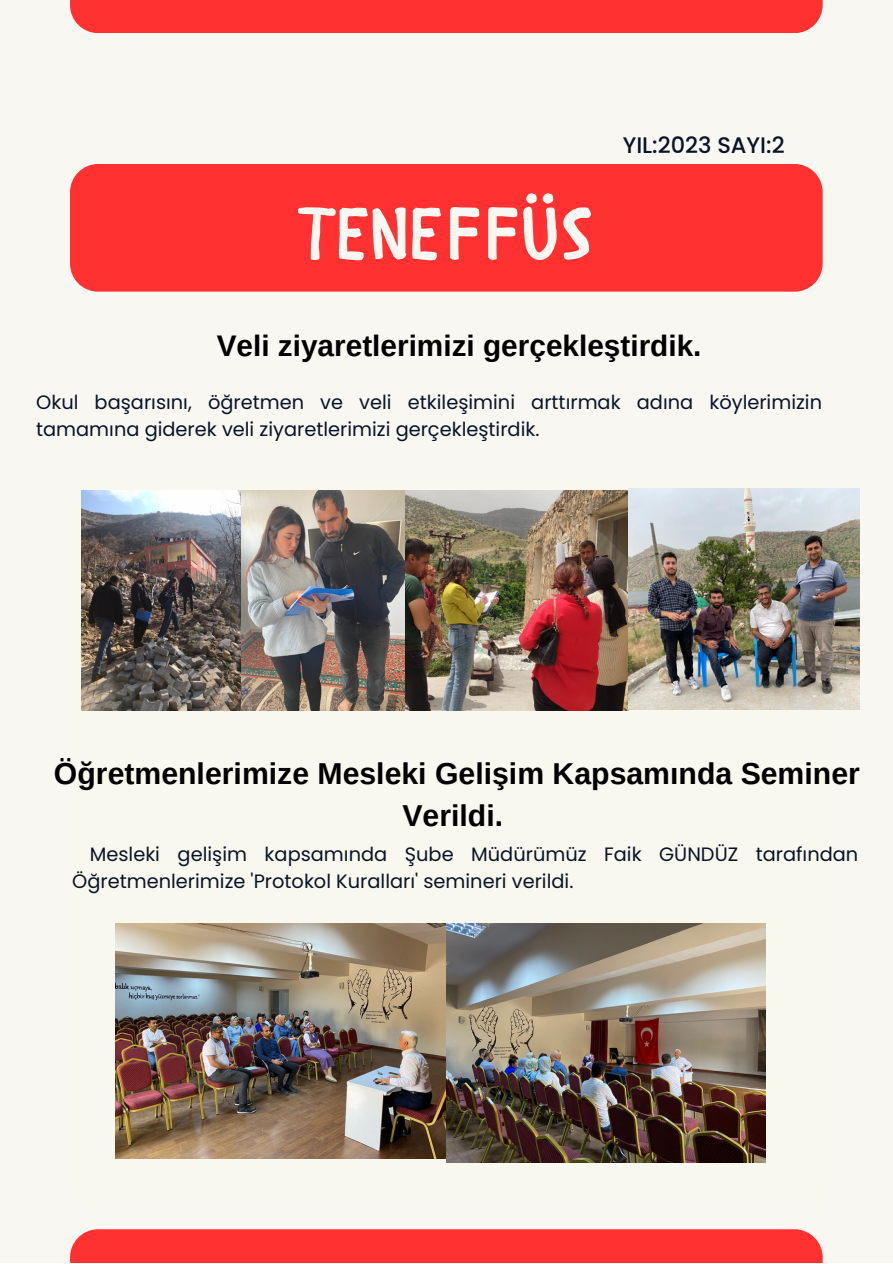
<style>
.page{position:relative;width:893px;height:1264px;background:#fff}
.page>*{position:absolute;margin:0;border:0;box-sizing:border-box;transform-origin:0 0}
.t1{font:75px "CHILDRENONE";letter-spacing:.045em;color:#f8f7f2}
.t2{font:700 30.15px/42.2px "Arimo";color:#000;text-align:center}
.t3{font:700 29.7px "Arimo";color:#000}
.t4{font:500 22.5px "Poppins";color:#081427}
.t5{font:19.35px/27px "Poppins";color:#081427}
</style>
<div class="page">
<div style="left:0;top:0;width:892px;height:1262px;background:#f8f7f2"></div>
<div style="left:70px;top:164px;width:752px;height:127px;background:#ff3131;border-radius:28px"></div>
<div style="left:70px;top:1229px;width:752px;height:33px;background:#ff3131"></div>
<div style="left:70px;top:0;width:752px;height:33px;background:#ff3131"></div>
<img style="left:82px;top:491px;width:546px;height:219px">
<img style="left:628px;top:488px;width:231px;height:221px">
<img style="left:115px;top:923px;width:331px;height:235px">
<img style="left:446px;top:923px;width:319px;height:239px">
<p class="t1" style="left:300px;top:168px;width:293px">TENEFFÜS</p>
<p class="t4" style="left:622px;top:130px;width:163px">YIL:2023 SAYI:2</p>
<p class="t3" style="left:217px;top:329px;width:486px">Veli ziyaretlerimizi gerçekleştirdik.</p>
<p class="t5" style="left:36px;top:389px;width:787px">Okul başarısını, öğretmen ve veli etkileşimini arttırmak adına köylerimizin tamamına giderek veli ziyaretlerimizi gerçekleştirdik.</p>
<p class="t2" style="left:54px;top:752px;width:807px">Öğretmenlerimize Mesleki Gelişim Kapsamında Seminer<br>Verildi.</p>
<p class="t5" style="left:72px;top:841px;width:787px;text-indent:18px">Mesleki gelişim kapsamında Şube Müdürümüz Faik GÜNDÜZ tarafından<br>Öğretmenlerimize 'Protokol Kuralları' semineri verildi.</p>
</div>
